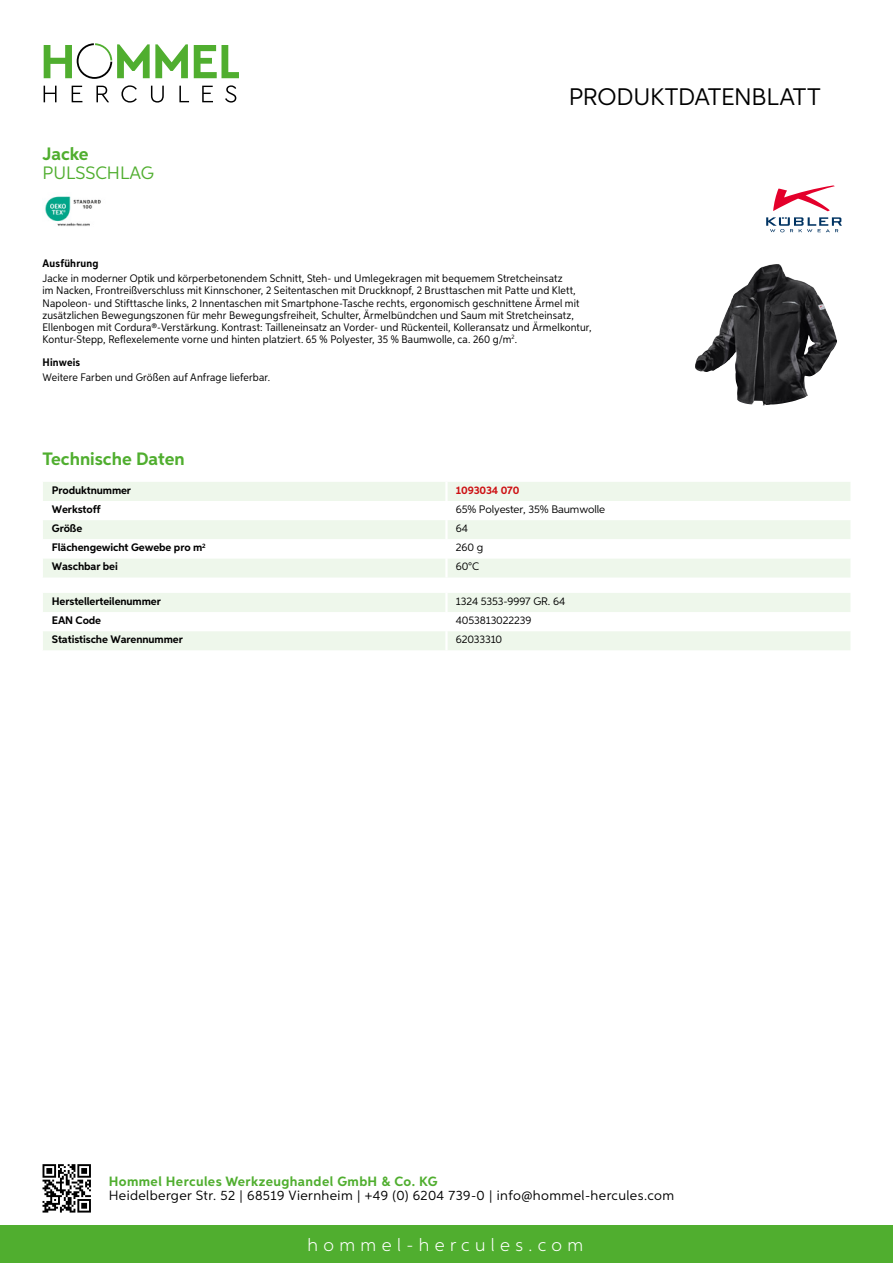
<style>
.page{position:relative;width:893px;height:1263px;background:#fff}
.page>*{position:absolute;margin:0;border:0;box-sizing:border-box;transform-origin:0 0}
.t1{font:24px "Aspira";letter-spacing:-.01em;color:#000}
.t2{font:700 18px "Aspira";color:#50ae2f}
.t3{font:300 18px "Aspira";letter-spacing:.3em;color:#fff}
.t4{font:18px "Aspira";color:#50ae2f}
.t5{font:13.5px "Aspira";letter-spacing:.03em;color:#000}
.t6{font:700 13.5px "Aspira";letter-spacing:.03em;color:#50ae2f}
.t7{font:10.95px/12px "Aspira Nar";letter-spacing:.015em;color:#000}
.t8{font:700 10.95px "Aspira";letter-spacing:-.01em;color:#000}
.t9{font:10.95px "Aspira";letter-spacing:-.01em;color:#000}
.t10{font:700 10.95px "Aspira Nar";letter-spacing:.02em;color:#000}
.t11{font:700 10.95px "Aspira";letter-spacing:-.01em;color:#cd1013}
</style>
<div class="page">
<div style="left:0;top:1226px;width:893px;height:37px;background:#50ae2f"></div>
<svg style="left:43px;top:1164px;width:48px;height:48px"></svg>
<svg style="left:194px;top:45px;width:45px;height:33px"></svg>
<svg style="left:44px;top:43px;width:144px;height:36px"></svg>
<svg style="left:44px;top:86px;width:13px;height:16px"></svg>
<svg style="left:72px;top:86px;width:10px;height:16px"></svg>
<svg style="left:96px;top:86px;width:13px;height:16px"></svg>
<svg style="left:121px;top:85px;width:16px;height:18px"></svg>
<svg style="left:151px;top:86px;width:13px;height:17px"></svg>
<svg style="left:179px;top:86px;width:10px;height:16px"></svg>
<svg style="left:202px;top:86px;width:11px;height:16px"></svg>
<svg style="left:225px;top:85px;width:11px;height:18px"></svg>
<div style="left:43px;top:482px;width:807px;height:95px;background:#eef7eb"></div>
<svg style="left:43px;top:501px;width:807px;height:57px"></svg>
<hr style="left:445px;top:482px;width:3px;height:19px;background:#fff">
<hr style="left:445px;top:501px;width:3px;height:19px;background:#fff">
<hr style="left:445px;top:520px;width:3px;height:19px;background:#fff">
<hr style="left:445px;top:539px;width:3px;height:19px;background:#fff">
<hr style="left:445px;top:558px;width:3px;height:19px;background:#fff">
<svg style="left:43px;top:593px;width:807px;height:57px"></svg>
<hr style="left:445px;top:631px;width:3px;height:19px;background:#fff">
<img style="left:45px;top:196px;width:56px;height:30px">
<img style="left:695px;top:264px;width:78px;height:140px">
<svg style="left:773px;top:185px;width:62px;height:26px"></svg>
<svg style="left:766px;top:217px;width:76px;height:15px"></svg>
<h2 class="t2" style="left:43px;top:142px;width:48px">Jacke</h2>
<h2 class="t4" style="left:43px;top:162px;width:113px">PULSSCHLAG</h2>
<h1 class="t1" style="left:569px;top:82px;width:253px">Produktdatenblatt</h1>
<p class="t10" style="left:43px;top:257px;width:58px">Ausführung</p>
<p class="t7" style="left:43px;top:273px;width:550px">Jacke in moderner Optik und körperbetonendem Schnitt, Steh- und Umlegekragen mit bequemem Stretcheinsatz<br>im Nacken, Frontreißverschluss mit Kinnschoner, 2 Seitentaschen mit Druckknopf, 2 Brusttaschen mit Patte und Klett, Napoleon- und Stifttasche links, 2 Innentaschen mit Smartphone-Tasche rechts, ergonomisch geschnittene Ärmel mit zusätzlichen Bewegungszonen für mehr Bewegungsfreiheit, Schulter, Ärmelbündchen und Saum mit Stretcheinsatz, Ellenbogen mit Cordura®-Verstärkung. Kontrast: Tailleneinsatz an Vorder- und Rückenteil, Kolleransatz und Ärmelkontur, Kontur-Stepp, Reflexelemente vorne und hinten platziert. 65 % Polyester, 35 % Baumwolle, ca. 260 g/m<sup>2</sup>.</p>
<p class="t10" style="left:43px;top:355px;width:39px">Hinweis</p>
<p class="t7" style="left:43px;top:371px;width:229px">Weitere Farben und Größen auf Anfrage lieferbar.</p>
<h2 class="t2" style="left:43px;top:448px;width:144px">Technische Daten</h2>
<p class="t8" style="left:52px;top:483px;width:81px">Produktnummer</p>
<p class="t11" style="left:456px;top:483px;width:65px">1093034 070</p>
<p class="t8" style="left:52px;top:502px;width:50px">Werkstoff</p>
<p class="t9" style="left:456px;top:502px;width:151px">65% Polyester, 35% Baumwolle</p>
<p class="t8" style="left:52px;top:521px;width:32px">Größe</p>
<p class="t9" style="left:456px;top:522px;width:14px">64</p>
<p class="t8" style="left:52px;top:541px;width:155px">Flächengewicht Gewebe pro m<sup>2</sup></p>
<p class="t9" style="left:456px;top:541px;width:29px">260 g</p>
<p class="t8" style="left:52px;top:560px;width:68px">Waschbar bei</p>
<p class="t9" style="left:456px;top:560px;width:25px">60°C</p>
<p class="t8" style="left:52px;top:594px;width:111px">Herstellerteilenummer</p>
<p class="t9" style="left:456px;top:594px;width:111px">1324 5353-9997 GR. 64</p>
<p class="t8" style="left:52px;top:613px;width:51px">EAN Code</p>
<p class="t9" style="left:456px;top:613px;width:77px">4053813022239</p>
<p class="t8" style="left:52px;top:633px;width:132px">Statistische Warennummer</p>
<p class="t9" style="left:456px;top:633px;width:48px">62033310</p>
<p class="t6" style="left:109px;top:1172px;width:330px">Hommel Hercules Werkzeughandel GmbH &amp; Co. KG</p>
<p class="t5" style="left:109px;top:1187px;width:567px">Heidelberger Str. 52 | 68519 Viernheim | +49 (0) 6204 739-0 | info@hommel-hercules.com</p>
<h2 class="t3" style="left:307px;top:1234px;width:277px">hommel-hercules.com</h2>
</div>
